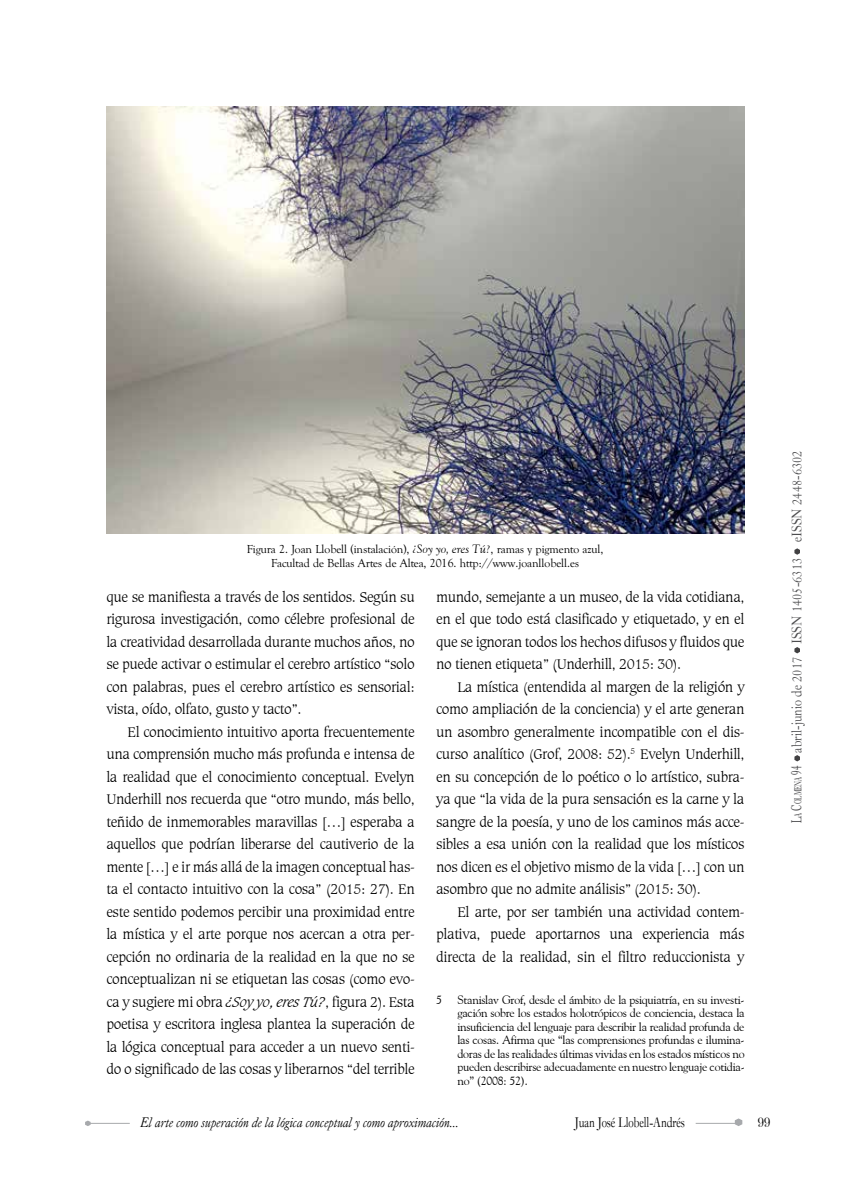
<style>
.page{position:relative;width:851px;height:1191px;background:#fff}
.page>*{position:absolute;margin:0;border:0;box-sizing:border-box;transform-origin:0 0}
.t1{font:300 15px/22.5px "Caxton BT";letter-spacing:-.03em;color:#000;text-align:justify}
.t2{font:italic 15px "Caslon Old Face BT";color:#000;scale:.9 1}
.t3{font:15px "Caslon Old Face BT";color:#4d4d4f;scale:.9 1}
.t4{font:15px "Caslon Old Face BT";letter-spacing:-.01em;color:#000;scale:.8 1}
.t5{font:300 13.5px "Windsor BT";color:#000;scale:.8 1}
.t6{font:12px/13.5px "Goudy Old Style BT";letter-spacing:-.02em;color:#000;text-align:justify}
.t7{font:12px/14.4px "Goudy Old Style Normal";color:#000;text-align:center}
.s1{font-family:"Goudy Old Style BT";font-style:italic}
.s2{font-style:italic}
.s3{font-family:"Dutch 766 BT Roman A"}
.s4{font-family:"Dutch 766 BT Roman A";font-size:10.5px}
</style>
<div class="page">
<svg style="left:85px;top:1120px;width:7px;height:6px"></svg>
<hr style="left:87px;top:1123px;width:43px;height:1px;background:#a7a9ac">
<svg style="left:733px;top:1118px;width:10px;height:8px"></svg>
<hr style="left:695px;top:1123px;width:43px;height:1px;background:#a7a9ac">
<svg style="left:794px;top:755px;width:6px;height:7px"></svg>
<svg style="left:794px;top:647px;width:6px;height:7px"></svg>
<svg style="left:794px;top:548px;width:6px;height:7px"></svg>
<img style="left:107px;top:106px;width:637px;height:427px">
<p class="t7" style="left:247px;top:542px;width:358px">Figura 2. Joan Llobell (instalación), <span class="s1">¿Soy yo, eres Tú?</span>, ramas y pigmento azul,<br>Facultad de Bellas Artes de Altea, 2016. http://www.joanllobell.es</p>
<p class="t1" style="left:106px;top:585px;width:310px">que se manifiesta a través de los sentidos. Según su rigurosa investigación, como célebre profesional de la creatividad desarrollada durante muchos años, no se puede activar o estimular el cerebro artístico “solo con palabras, pues el cerebro artístico es sensorial: vista, oído, olfato, gusto y tacto”.</p>
<p class="t1" style="left:106px;top:720px;width:310px;text-indent:21px">El conocimiento intuitivo aporta frecuentemente una comprensión mucho más profunda e intensa de la realidad que el conocimiento conceptual. Evelyn Underhill nos recuerda que “otro mundo, más bello, teñido de inmemorables maravillas […] esperaba a aquellos que podrían liberarse del cautiverio de la mente […] e ir más allá de la imagen conceptual has&shy;ta el contacto intuitivo con la cosa” (2015: 27). En este sentido podemos percibir una proximidad entre la mística y el arte porque nos acercan a otra per&shy;cepción no ordinaria de la realidad en la que no se conceptualizan ni se etiquetan las cosas (como evo&shy;ca y sugiere mi obra <span class="s2">¿Soy yo, eres Tú?</span>, figura 2). Esta poetisa y escritora inglesa plantea la superación de la lógica conceptual para acceder a un nuevo senti&shy;do o significado de las cosas y liberarnos “del terrible</p>
<p class="t1" style="left:436px;top:585px;width:310px">mundo, semejante a un museo, de la vida cotidiana, en el que todo está clasificado y etiquetado, y en el que se ignoran todos los hechos difusos y fluidos que no tienen etiqueta” (Underhill, 2015: 30).</p>
<p class="t1" style="left:436px;top:675px;width:310px;text-indent:21px">La mística (entendida al margen de la religión y como ampliación de la conciencia) y el arte generan un asombro generalmente incompatible con el dis&shy;curso analítico (Grof, 2008: 52).<sup>5</sup> Evelyn Underhill, en su concepción de lo poético o lo artístico, subra&shy;ya que “la vida de la pura sensación es la carne y la sangre de la poesía, y uno de los caminos más acce&shy;sibles a esa unión con la realidad que los místicos nos dicen es el objetivo mismo de la vida […] con un asombro que no admite análisis” (2015: 30).</p>
<p class="t1" style="left:436px;top:900px;width:310px;text-indent:21px">El arte, por ser también una actividad contem&shy;plativa, puede aportarnos una experiencia más directa de la realidad, sin el filtro reduccionista y</p>
<p class="t6" style="left:436px;top:992px;width:7px">5</p>
<p class="t6" style="left:457px;top:992px;width:289px">Stanislav Grof, desde el ámbito de la psiquiatría, en su investi&shy;gación sobre los estados holotrópicos de conciencia, destaca la insuficiencia del lenguaje para describir la realidad profunda de las cosas. Afirma que “las comprensiones profundas e ilumina&shy;doras de las realidades últimas vividas en los estados místicos no pueden describirse adecuadamente en nuestro lenguaje cotidia&shy;no” (2008: 52).</p>
<p class="t2" style="left:140px;top:1113px;width:356px">El arte como superación de la lógica conceptual y como aproximación...</p>
<p class="t4" style="left:574px;top:1113px;width:140px">Juan José Llobell-Andrés</p>
<p class="t5" style="left:757px;top:1114px;width:17px">99</p>
<p class="t3" style="left:787px;top:823px;width:416px;rotate:-90deg"><span class="s3">L</span><span class="s4">a</span> <span class="s3">C</span><span class="s4">olmena</span> <span class="s3">94</span> abril-junio de 2017 ISSN 1405-6313 eISSN 2448-6302</p>
</div>
